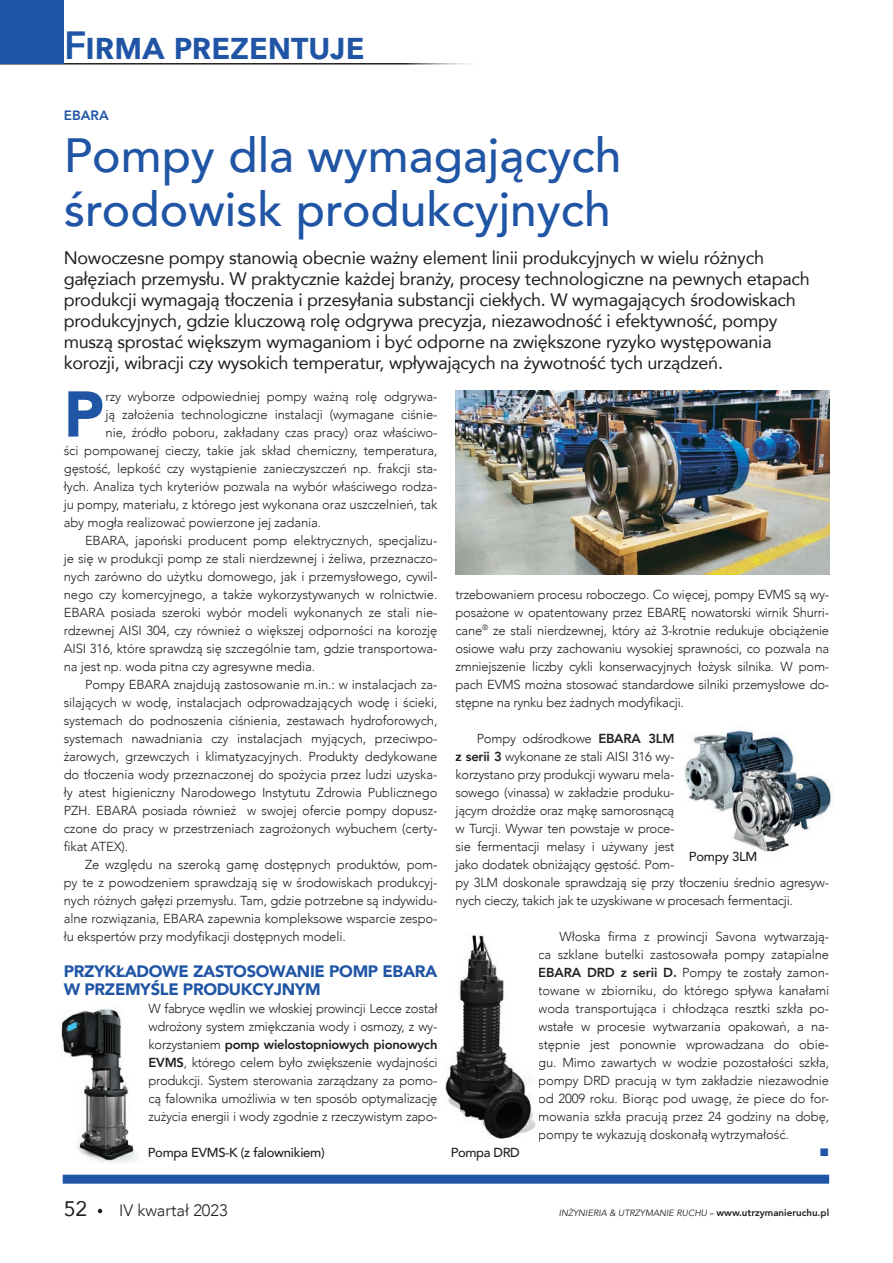
<style>
.page{position:relative;width:893px;height:1263px;background:#fff}
.page>*{position:absolute;margin:0;border:0;box-sizing:border-box;transform-origin:0 0}
.t1{font:900 63.9px "Avenir";color:#2055a5}
.t2{font:500 48px/54px "Avenir";color:#2055a5}
.t3{font:600 39px "Avenir Next LT Pro";letter-spacing:-.03em;color:#2055a5}
.t4{font:21px "Avenir";color:#231f20}
.t5{font:18px/21px "Avenir";letter-spacing:-.015em;color:#231f20}
.t6{font:900 16.5px/18px "Avenir";letter-spacing:-.02em;color:#2055a5}
.t7{font:300 16.5px "Avenir";color:#231f20}
.t8{font:800 13.5px "Avenir";color:#2055a5}
.t9{font:300 13.05px/18px "Avenir";letter-spacing:-.01em;color:#231f20;text-align:justify}
.t10{font:500 13.05px "Avenir";letter-spacing:-.02em;color:#231f20}
.t11{font:13.05px "Wingdings";color:#2055a5}
.t12{font:italic 9px "Avenir";color:#231f20}
.s1{font-weight:800}
.s2{font-weight:800;font-style:normal;font-size:9.75px}
</style>
<div class="page">
<hr style="left:0;top:63px;width:489px;height:2px;background:#231f20">
<img style="left:455px;top:391px;width:374px;height:183px">
<div style="left:0;top:0;width:64px;height:64px;background:#2055a5"></div>
<div style="left:63px;top:1175px;width:766px;height:9px;background:#2055a5"></div>
<svg style="left:98px;top:1209px;width:4px;height:4px"></svg>
<img style="left:61px;top:1009px;width:76px;height:154px">
<img style="left:684px;top:730px;width:147px;height:122px">
<img style="left:445px;top:935px;width:91px;height:204px">
<h3 class="t3" style="left:64px;top:22px;width:302px">Firma prezentuje</h3>
<p class="t8" style="left:64px;top:104px;width:46px">EBARA</p>
<h2 class="t2" style="left:64px;top:125px;width:559px">Pompy dla wymagających środowisk produkcyjnych</h2>
<p class="t5" style="left:64px;top:247px;width:748px">Nowoczesne pompy stanowią obecnie ważny element linii produkcyjnych w wielu różnych gałęziach przemysłu. W praktycznie każdej branży, procesy technologiczne na pewnych etapach produkcji wymagają tłoczenia i przesyłania substancji ciekłych. W wymagających środowiskach produkcyjnych, gdzie kluczową rolę odgrywa precyzja, niezawodność i efektywność, pompy muszą sprostać większym wymaganiom i być odporne na zwiększone ryzyko występowania korozji, wibracji czy wysokich temperatur, wpływających na żywotność tych urządzeń.</p>
<h1 class="t1" style="left:64px;top:360px;width:42px">P</h1>
<p class="t9" style="left:106px;top:387px;width:333px">rzy wyborze odpowiedniej pompy ważną rolę odgrywa-</p>
<p class="t9" style="left:106px;top:405px;width:333px">ją założenia technologiczne instalacji (wymagane ciśnie-</p>
<p class="t9" style="left:106px;top:423px;width:333px">nie, źródło poboru, zakładany czas pracy) oraz właściwo-</p>
<p class="t9" style="left:64px;top:441px;width:375px">ści pompowanej cieczy, takie jak skład chemiczny, temperatura,</p>
<p class="t9" style="left:64px;top:459px;width:375px">gęstość, lepkość czy wystąpienie zanieczyszczeń np. frakcji sta-</p>
<p class="t9" style="left:64px;top:477px;width:375px">łych. Analiza tych kryteriów pozwala na wybór właściwego rodza-</p>
<p class="t9" style="left:64px;top:495px;width:375px">ju pompy, materiału, z którego jest wykonana oraz uszczelnień, tak</p>
<p class="t9" style="left:64px;top:513px;width:259px">aby mogła realizować powierzone jej zadania.</p>
<p class="t9" style="left:85px;top:531px;width:354px">EBARA, japoński producent pomp elektrycznych, specjalizu-</p>
<p class="t9" style="left:64px;top:549px;width:375px">je się w produkcji pomp ze stali nierdzewnej i żeliwa, przeznaczo-</p>
<p class="t9" style="left:64px;top:567px;width:375px">nych zarówno do użytku domowego, jak i przemysłowego, cywil-</p>
<p class="t9" style="left:64px;top:585px;width:375px">nego czy komercyjnego, a także wykorzystywanych w rolnictwie.</p>
<p class="t9" style="left:64px;top:603px;width:375px">EBARA posiada szeroki wybór modeli wykonanych ze stali nie-</p>
<p class="t9" style="left:64px;top:621px;width:375px">rdzewnej AISI 304, czy również o większej odporności na korozję</p>
<p class="t9" style="left:64px;top:639px;width:375px">AISI 316, które sprawdzą się szczególnie tam, gdzie transportowa-</p>
<p class="t9" style="left:64px;top:657px;width:253px">na jest np. woda pitna czy agresywne media.</p>
<p class="t9" style="left:85px;top:675px;width:354px">Pompy EBARA znajdują zastosowanie m.in.: w instalacjach za-</p>
<p class="t9" style="left:64px;top:693px;width:375px">silających w wodę, instalacjach odprowadzających wodę i ścieki,</p>
<p class="t9" style="left:64px;top:711px;width:375px">systemach do podnoszenia ciśnienia, zestawach hydroforowych,</p>
<p class="t9" style="left:64px;top:729px;width:375px">systemach nawadniania czy instalacjach myjących, przeciwpo-</p>
<p class="t9" style="left:64px;top:747px;width:375px">żarowych, grzewczych i klimatyzacyjnych. Produkty dedykowane</p>
<p class="t9" style="left:64px;top:765px;width:375px">do tłoczenia wody przeznaczonej do spożycia przez ludzi uzyska-</p>
<p class="t9" style="left:64px;top:783px;width:375px">ły atest higieniczny Narodowego Instytutu Zdrowia Publicznego</p>
<p class="t9" style="left:64px;top:801px;width:375px">PZH. EBARA posiada również w swojej ofercie pompy dopusz-</p>
<p class="t9" style="left:64px;top:819px;width:375px">czone do pracy w przestrzeniach zagrożonych wybuchem (certy-</p>
<p class="t9" style="left:64px;top:837px;width:66px">fikat ATEX).</p>
<p class="t9" style="left:85px;top:855px;width:354px">Ze względu na szeroką gamę dostępnych produktów, pom-</p>
<p class="t9" style="left:64px;top:873px;width:375px">py te z powodzeniem sprawdzają się w środowiskach produkcyj-</p>
<p class="t9" style="left:64px;top:891px;width:375px">nych różnych gałęzi przemysłu. Tam, gdzie potrzebne są indywidu-</p>
<p class="t9" style="left:64px;top:909px;width:375px">alne rozwiązania, EBARA zapewnia kompleksowe wsparcie zespo-</p>
<p class="t9" style="left:64px;top:927px;width:284px">łu ekspertów przy modyfikacji dostępnych modeli.</p>
<p class="t6" style="left:64px;top:961px;width:375px">PRZYKŁADOWE ZASTOSOWANIE POMP EBARA<br>W PRZEMYŚLE PRODUKCYJNYM</p>
<p class="t9" style="left:149px;top:999px;width:290px">W fabryce wędlin we włoskiej prowincji Lecce został wdrożony system zmiękczania wody i osmozy, z wy&shy;korzystaniem <span class="s1">pomp wielostopniowych pionowych EVMS</span>, którego celem było zwiększenie wydajności produkcji. System sterowania zarządzany za pomo&shy;cą falownika umożliwia w ten sposób optymalizację zużycia energii i wody zgodnie z rzeczywistym zapo-</p>
<p class="t10" style="left:148px;top:1141px;width:178px">Pompa EVMS-K (z falownikiem)</p>
<p class="t9" style="left:455px;top:585px;width:375px">trzebowaniem procesu roboczego. Co więcej, pompy EVMS są wy&shy;posażone w opatentowany przez EBARĘ nowatorski wirnik Shurri&shy;cane<sup>®</sup> ze stali nierdzewnej, który aż 3-krotnie redukuje obciążenie osiowe wału przy zachowaniu wysokiej sprawności, co pozwala na zmniejszenie liczby cykli konserwacyjnych łożysk silnika. W pom&shy;pach EVMS można stosować standardowe silniki przemysłowe do&shy;stępne na rynku bez żadnych modyfikacji.</p>
<p class="t9" style="left:455px;top:729px;width:375px;text-align:left;text-indent:21px">Pompy odśrodkowe <span class="s1">EBARA 3LM<br>z serii 3</span> wykonane ze stali AISI 316 wy-<br>korzystano przy produkcji wywaru mela-<br>sowego (vinassa) w zakładzie produku-<br>jącym drożdże oraz mąkę samorosnącą<br>w Turcji. Wywar ten powstaje w proce-<br>sie fermentacji melasy i używany jest<br>jako dodatek obniżający gęstość. Pom-<br>py 3LM doskonale sprawdzają się przy tłoczeniu średnio agresyw&shy;nych cieczy, takich jak te uzyskiwane w procesach fermentacji.</p>
<p class="t9" style="left:538px;top:927px;width:292px;text-indent:21px">Włoska firma z prowincji Savona wytwarzają&shy;ca szklane butelki zastosowała pompy zatapialne <span class="s1">EBARA DRD z serii D.</span> Pompy te zostały zamon&shy;towane w zbiorniku, do którego spływa kanałami woda transportująca i chłodząca resztki szkła po&shy;wstałe w procesie wytwarzania opakowań, a na&shy;stępnie jest ponownie wprowadzana do obie&shy;gu. Mimo zawartych w wodzie pozostałości szkła, pompy DRD pracują w tym zakładzie niezawodnie od 2009 roku. Biorąc pod uwagę, że piece do for&shy;mowania szkła pracują przez 24 godziny na dobę, pompy te wykazują doskonałą wytrzymałość.</p>
<p class="t11" style="left:819px;top:1145px;width:11px">■</p>
<p class="t10" style="left:689px;top:845px;width:70px">Pompy 3LM</p>
<p class="t10" style="left:451px;top:1141px;width:71px">Pompa DRD</p>
<h3 class="t4" style="left:64px;top:1192px;width:25px">52</h3>
<p class="t7" style="left:119px;top:1201px;width:110px">IV kwartał 2023</p>
<p class="t12" style="left:559px;top:1208px;width:272px">INŻYNIERIA &amp; UTRZYMANIE RUCHU – <span class="s2">www.utrzymanieruchu.pl</span></p>
</div>
